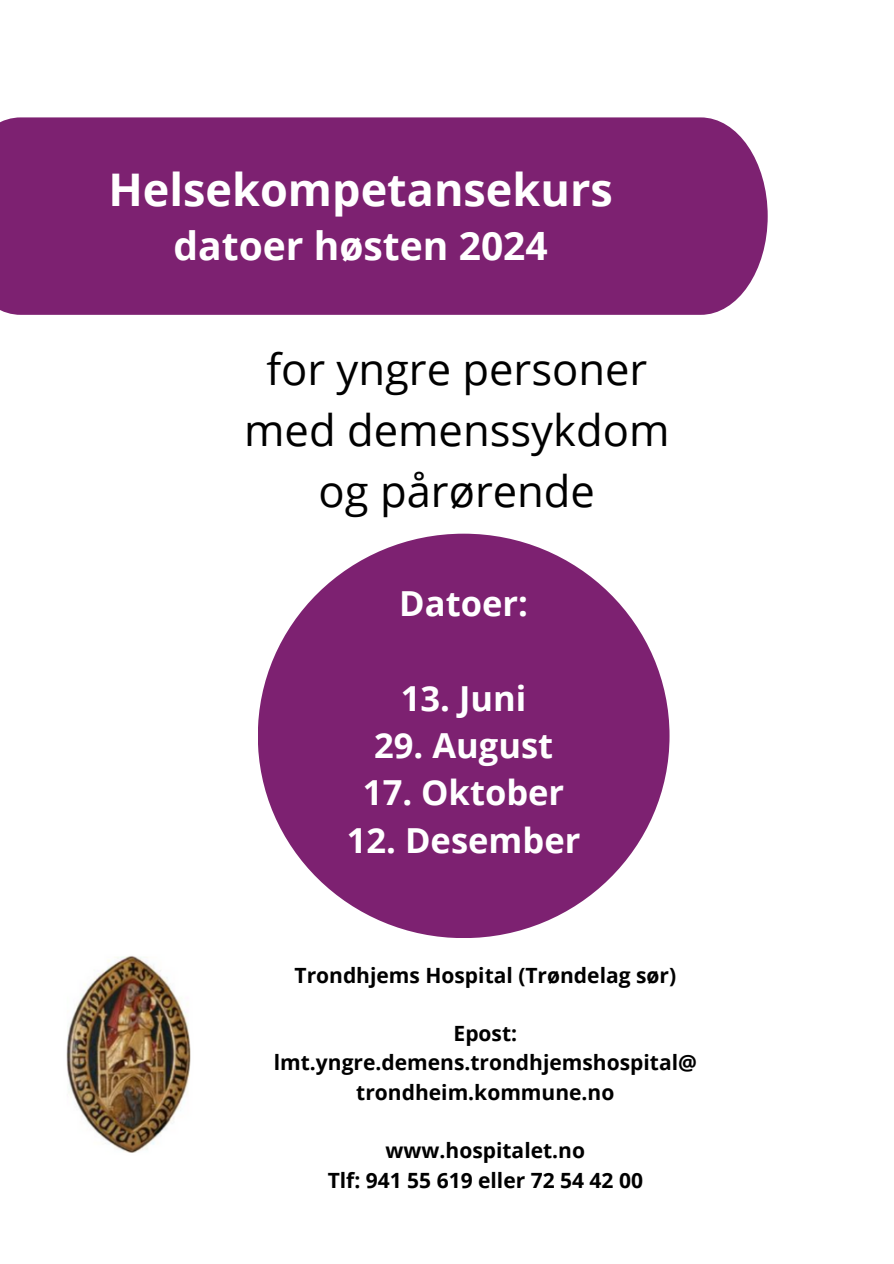
<style>
.page{position:relative;width:894px;height:1264px;background:#fff}
.page>*{position:absolute;margin:0;border:0;box-sizing:border-box;transform-origin:0 0}
.t1{font:700 45px "Open Sans";color:#fff}
.t2{font:43.5px/60.8px "Open Sans";color:#000;text-align:center}
.t3{font:700 39px "Open Sans";color:#fff}
.t4{font:700 34.5px "Open Sans";color:#fff}
.t5{font:700 21px "Open Sans";color:#000}
</style>
<div class="page">
<div style="left:0;top:117px;width:767px;height:198px;background:#7d2171"></div>
<img style="left:66px;top:956px;width:125px;height:197px">
<div style="left:258px;top:533px;width:411px;height:405px;background:#7d2171;border-radius:50%"></div>
<h1 class="t1" style="left:108px;top:158px;width:506px">Helsekompetansekurs</h1>
<h1 class="t3" style="left:173px;top:218px;width:375px">datoer høsten 2024</h1>
<p class="t2" style="left:244px;top:338px;width:426px">for yngre personer med demenssykdom og pårørende</p>
<p class="t4" style="left:399px;top:579px;width:130px">Datoer:</p>
<p class="t4" style="left:401px;top:674px;width:127px">13. Juni</p>
<p class="t4" style="left:374px;top:721px;width:180px">29. August</p>
<p class="t4" style="left:363px;top:768px;width:203px">17. Oktober</p>
<p class="t4" style="left:347px;top:815px;width:235px">12. Desember</p>
<h3 class="t5" style="left:294px;top:960px;width:383px">Trondhjems Hospital (Trøndelag sør)</h3>
<h3 class="t5" style="left:453px;top:1018px;width:65px">Epost:</h3>
<p class="t5" style="left:274px;top:1048px;width:424px">lmt.yngre.demens.trondhjemshospital@</p>
<p class="t5" style="left:356px;top:1077px;width:259px">trondheim.kommune.no</p>
<p class="t5" style="left:385px;top:1135px;width:201px">www.hospitalet.no</p>
<p class="t5" style="left:327px;top:1165px;width:317px">Tlf: 941 55 619 eller 72 54 42 00</p>
</div>
